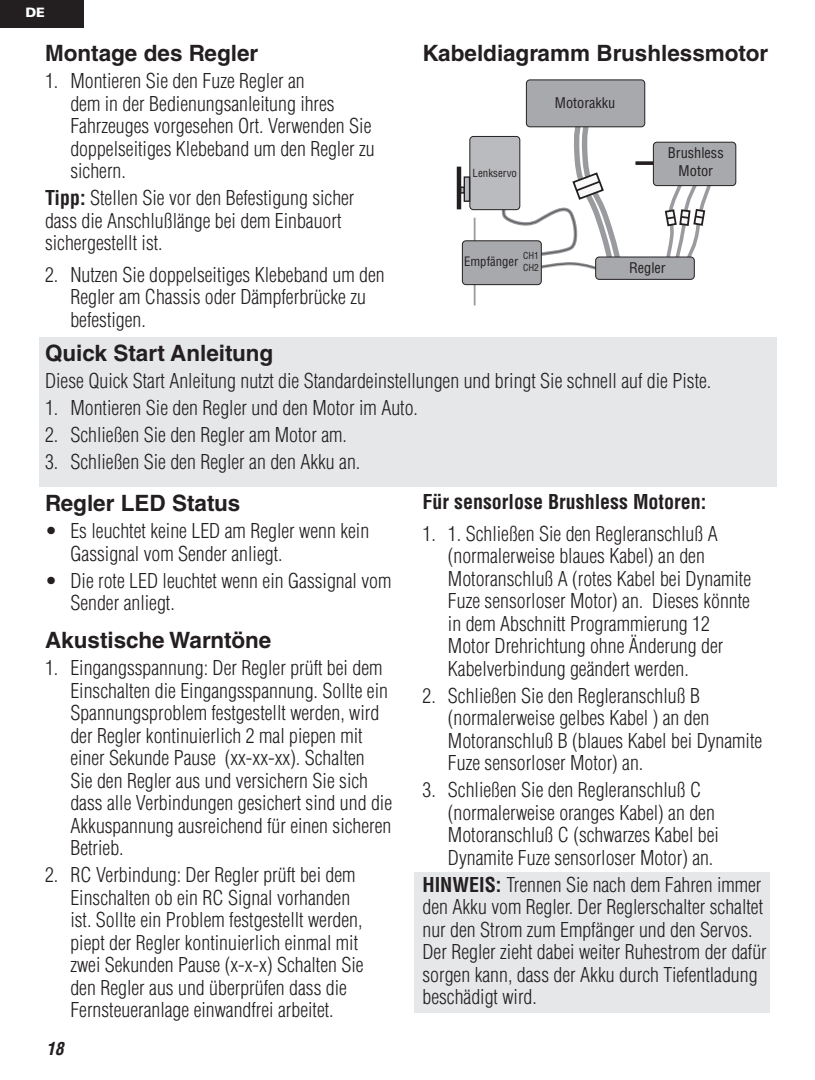
<style>
.page{position:relative;width:815px;height:1080px;background:#fff}
.page>*{position:absolute;margin:0;border:0;box-sizing:border-box;transform-origin:0 0}
.t1{font:700 22.5px "Helvetica LT Std";color:#231f20}
.t2{font:300 condensed 20px/22.5px "Helvetica LT Std";color:#231f20}
.t3{font:700 condensed 20px "Helvetica LT Std";color:#231f20}
.t4{font:italic 700 condensed 17.5px "Helvetica LT Std";color:#231f20}
.t5{font:condensed 14.25px/17.2px "Helvetica LT Std";color:#231f20;text-align:center}
.t6{font:900 13px "Univers LT Std";color:#fff}
.t7{font:condensed 12.75px "Helvetica LT Std";color:#231f20}
.t8{font:condensed 11px "Helvetica LT Std";color:#231f20}
.t9{font:condensed 9.5px/11.2px "Helvetica LT Std";color:#231f20}
.s1{font-weight:700}
</style>
<div class="page">
<div style="left:0;top:0;width:83px;height:27px;background:#231f20"></div>
<div style="left:414px;top:872px;width:356px;height:140px;background:#e6e7e9"></div>
<div style="left:39px;top:338px;width:737px;height:149px;background:#e6e7e9"></div>
<div style="left:460px;top:186px;width:5px;height:8px;border:1px solid #231f20"></div>
<hr style="left:474px;top:218px;width:2px;height:25px;background:#999b9e">
<hr style="left:474px;top:280px;width:2px;height:25px;background:#999b9e">
<svg style="left:501px;top:117px;width:122px;height:153px"></svg>
<svg style="left:663px;top:186px;width:51px;height:73px"></svg>
<svg style="left:635px;top:161px;width:18px;height:4px"></svg>
<div style="left:462px;top:241px;width:79px;height:44px;background:#a8a9ad;border-radius:4px"></div>
<div style="left:462px;top:240px;width:80px;height:45px;border:1px solid #231f20;border-radius:4px"></div>
<div style="left:596px;top:257px;width:98px;height:22px;background:#a8a9ad;border-radius:4px"></div>
<div style="left:595px;top:257px;width:100px;height:23px;border:1px solid #231f20;border-radius:4px"></div>
<div style="left:470px;top:136px;width:50px;height:74px;background:#babbbe;border-radius:4px"></div>
<div style="left:469px;top:136px;width:51px;height:74px;border:1px solid #231f20;border-radius:4px"></div>
<div style="left:526px;top:80px;width:119px;height:47px;background:#a8a9ad;border-radius:4px"></div>
<div style="left:526px;top:79px;width:119px;height:48px;border:1px solid #231f20;border-radius:4px"></div>
<div style="left:653px;top:142px;width:83px;height:44px;background:#a8a9ad;border-radius:4px"></div>
<div style="left:653px;top:142px;width:83px;height:44px;border:1px solid #231f20;border-radius:4px"></div>
<div style="left:464px;top:177px;width:6px;height:24px;background:#babbbe"></div>
<div style="left:464px;top:176px;width:6px;height:26px;border:1px solid #231f20"></div>
<div style="left:457px;top:167px;width:4px;height:42px;border:1px solid #231f20"></div>
<p class="t6" style="left:25px;top:4px;width:21px">DE</p>
<p class="t1" style="left:45px;top:40px;width:215px">Montage des Regler</p>
<p class="t2" style="left:70px;top:70px;width:306px;text-indent:-25px">1. Montieren Sie den Fuze Regler an<br>dem in der Bedienungsanleitung ihres Fahrzeuges vorgesehen Ort. Verwenden Sie doppelseitiges Klebeband um den Regler zu sichern.</p>
<p class="t2" style="left:45px;top:187px;width:311px"><span class="s1">Tipp:</span> Stellen Sie vor den Befestigung sicher dass die Anschlußlänge bei dem Einbauort sichergestellt ist.</p>
<p class="t2" style="left:70px;top:263px;width:316px;text-indent:-25px">2. Nutzen Sie doppelseitiges Klebeband um den<br>Regler am Chassis oder Dämpferbrücke zu befestigen.</p>
<p class="t1" style="left:422px;top:40px;width:347px">Kabeldiagramm Brushlessmotor</p>
<p class="t8" style="left:473px;top:166px;width:46px">Lenkservo</p>
<p class="t5" style="left:555px;top:94px;width:62px">Motorakku</p>
<p class="t5" style="left:668px;top:145px;width:57px">Brushless<br>Motor</p>
<p class="t9" style="left:523px;top:250px;width:17px">CH1<br>CH2</p>
<p class="t7" style="left:464px;top:253px;width:56px">Empfänger</p>
<p class="t5" style="left:629px;top:259px;width:38px">Regler</p>
<p class="t1" style="left:45px;top:339px;width:230px">Quick Start Anleitung</p>
<p class="t2" style="left:45px;top:369px;width:668px">Diese Quick Start Anleitung nutzt die Standardeinstellungen und bringt Sie schnell auf die Piste.</p>
<p class="t2" style="left:45px;top:396px;width:375px">1. Montieren Sie den Regler und den Motor im Auto.</p>
<p class="t2" style="left:45px;top:423px;width:304px">2. Schließen Sie den Regler am Motor am.</p>
<p class="t2" style="left:45px;top:450px;width:317px">3. Schließen Sie den Regler an den Akku an.</p>
<p class="t1" style="left:45px;top:490px;width:197px">Regler LED Status</p>
<p class="t2" style="left:70px;top:520px;width:300px;text-indent:-25px">• Es leuchtet keine LED am Regler wenn kein<br>Gassignal vom Sender anliegt.</p>
<p class="t2" style="left:70px;top:569px;width:323px;text-indent:-25px">• Die rote LED leuchtet wenn ein Gassignal vom<br>Sender anliegt.</p>
<p class="t1" style="left:45px;top:627px;width:228px">Akustische Warntöne</p>
<p class="t2" style="left:70px;top:657px;width:323px;text-indent:-25px">1. Eingangsspannung: Der Regler prüft bei dem Einschalten die Eingangsspannung. Sollte ein Spannungsproblem festgestellt werden, wird der Regler kontinuierlich 2 mal piepen mit einer Sekunde Pause (xx-xx-xx). Schalten<br>Sie den Regler aus und versichern Sie sich dass alle Verbindungen gesichert sind und die Akkuspannung ausreichend für einen sicheren Betrieb.</p>
<p class="t2" style="left:70px;top:864px;width:295px;text-indent:-25px">2. RC Verbindung: Der Regler prüft bei dem Einschalten ob ein RC Signal vorhanden ist. Sollte ein Problem festgestellt werden, piept der Regler kontinuierlich einmal mit zwei Sekunden Pause (x-x-x) Schalten Sie den Regler aus und überprüfen dass die Fernsteueranlage einwandfrei arbeitet.</p>
<p class="t3" style="left:422px;top:490px;width:285px">Für sensorlose Brushless Motoren:</p>
<p class="t2" style="left:448px;top:522px;width:305px;text-indent:-25px">1. 1. Schließen Sie den Regleranschluß A (normalerweise blaues Kabel) an den Motoranschluß A (rotes Kabel bei Dynamite Fuze sensorloser Motor) an. Dieses könnte in dem Abschnitt Programmierung 12<br>Motor Drehrichtung ohne Änderung der Kabelverbindung geändert werden.</p>
<p class="t2" style="left:448px;top:684px;width:316px;text-indent:-25px">2. Schließen Sie den Regleranschluß B (normalerweise gelbes Kabel ) an den Motoranschluß B (blaues Kabel bei Dynamite Fuze sensorloser Motor) an.</p>
<p class="t2" style="left:448px;top:779px;width:273px;text-indent:-25px">3. Schließen Sie den Regleranschluß C (normalerweise oranges Kabel) an den Motoranschluß C (schwarzes Kabel bei Dynamite Fuze sensorloser Motor) an.</p>
<p class="t2" style="left:422px;top:873px;width:346px"><span class="s1">HINWEIS:</span> Trennen Sie nach dem Fahren immer den Akku vom Regler. Der Reglerschalter schaltet nur den Strom zum Empfänger und den Servos.<br>Der Regler zieht dabei weiter Ruhestrom der dafür sorgen kann, dass der Akku durch Tiefentladung beschädigt wird.</p>
<p class="t4" style="left:46px;top:1038px;width:19px">18</p>
</div>
